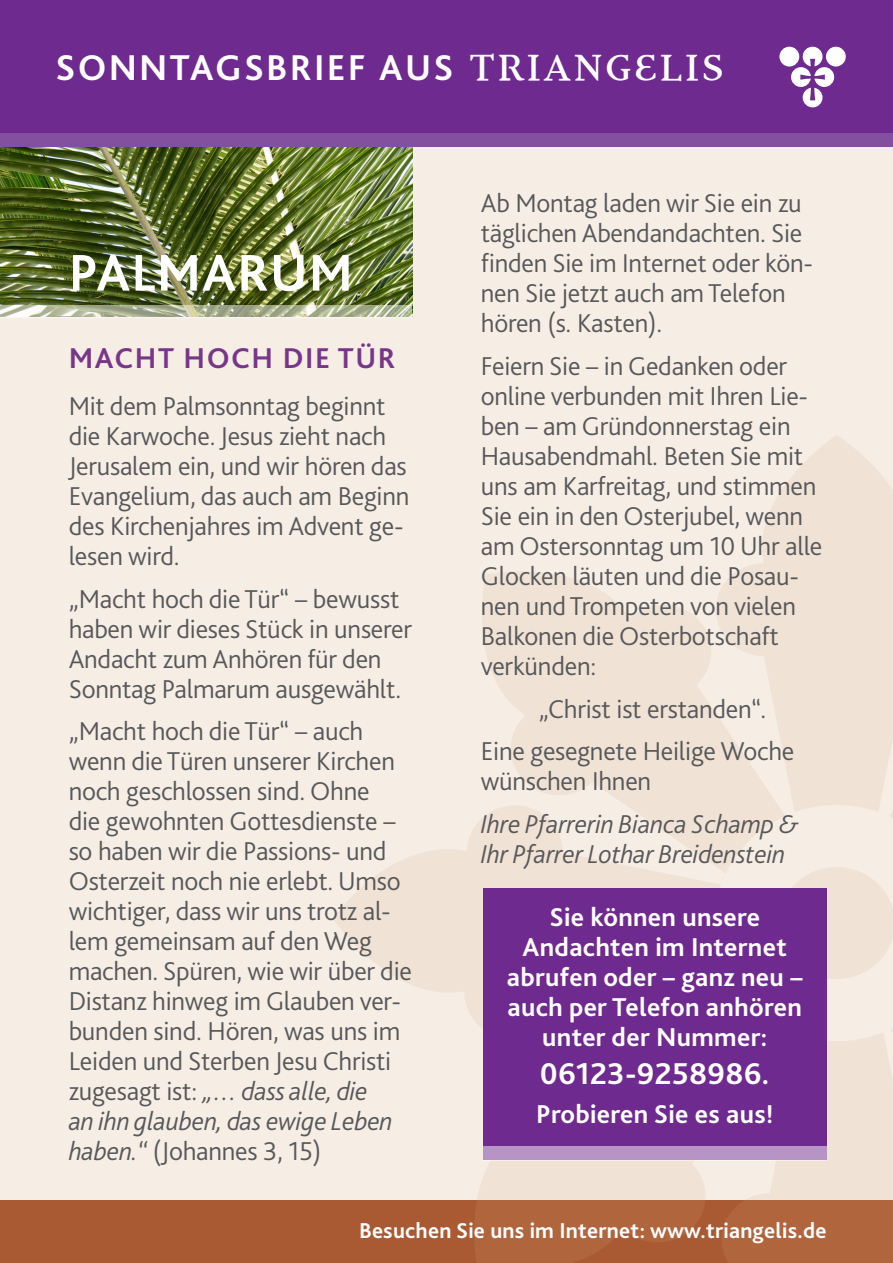
<style>
.page{position:relative;width:893px;height:1263px;background:#fff}
.page>*{position:absolute;margin:0;border:0;box-sizing:border-box;transform-origin:0 0}
.t1{font:700 54px "Bliss 2";letter-spacing:.02em;color:#fff}
.t2{font:700 37.5px "Bliss 2";letter-spacing:.06em;color:#fff}
.t3{font:700 31.5px "Bliss 2";letter-spacing:.01em;color:#fff}
.t4{font:700 30px "Bliss 2";letter-spacing:.05em;color:#773789}
.t5{font:300 27px/30px "Bliss 2";letter-spacing:-.01em;color:#57585a}
.t6{font:700 27px/30px "Bliss 2";letter-spacing:.01em;color:#fff;text-align:center}
.t7{font:italic 300 27px/30px "Bliss 2";letter-spacing:-.01em;color:#57585a}
.t8{font:700 22.5px "Bliss 2";letter-spacing:.01em;color:#fff}
.s1{font-family:"Eplica Bold TT";font-weight:400}
.s2{font-style:italic}
</style>
<div class="page">
<div style="left:0;top:114px;width:893px;height:1113px;background:#f6ede5"></div>
<img style="left:0;top:147px;width:412px;height:158px">
<div style="left:0;top:1200px;width:893px;height:63px;background:#aa5a32"></div>
<svg style="left:333px;top:435px;width:560px;height:828px"></svg>
<svg style="left:0;top:305px;width:412px;height:12px;background:#b5bba1"></svg>
<div style="left:0;top:0;width:893px;height:141px;background:#6e2a8e"></div>
<div style="left:0;top:134px;width:893px;height:13px;background:#82509e"></div>
<svg style="left:779px;top:47px;width:67px;height:60px"></svg>
<div style="left:483px;top:889px;width:343px;height:271px;background:#6e2a8e"></div>
<div style="left:483px;top:1146px;width:343px;height:15px;background:#b694c6"></div>
<p class="t2" style="left:55px;top:45px;width:670px">SONNTAGSBRIEF AUS <span class="s1">TRIANGELIS</span></p>
<p class="t1" style="left:69px;top:239px;width:286px">PALMARUM</p>
<p class="t4" style="left:69px;top:339px;width:328px">MACHT HOCH DIE TÜR</p>
<p class="t5" style="left:69px;top:390px;width:342px">Mit dem Palmsonntag beginnt die Karwoche. Jesus zieht nach<br>Jerusalem ein, und wir hören das<br>Evangelium, das auch am Beginn des Kirchenjahres im Advent ge&shy;lesen wird.</p>
<p class="t5" style="left:69px;top:583px;width:345px">„Macht hoch die Tür“ – bewusst haben wir dieses Stück in unserer<br>Andacht zum Anhören für den<br>Sonntag Palmarum ausgewählt.</p>
<p class="t5" style="left:69px;top:716px;width:345px">„Macht hoch die Tür“ – auch wenn die Türen unserer Kirchen noch geschlossen sind. Ohne<br>die gewohnten Gottesdienste – so haben wir die Passions- und<br>Osterzeit noch nie erlebt. Umso wichtiger, dass wir uns trotz al&shy;lem gemeinsam auf den Weg machen. Spüren, wie wir über die<br>Distanz hinweg im Glauben ver&shy;bunden sind. Hören, was uns im<br>Leiden und Sterben Jesu Christi zugesagt ist: <span class="s2">„… dass alle, die<br>an ihn glauben, das ewige Leben haben.“</span> (Johannes 3, 15)</p>
<p class="t5" style="left:481px;top:187px;width:334px">Ab Montag laden wir Sie ein zu täglichen Abendandachten. Sie finden Sie im Internet oder kön&shy;nen Sie jetzt auch am Telefon hören (s. Kasten).</p>
<p class="t5" style="left:481px;top:350px;width:343px">Feiern Sie – in Gedanken oder online verbunden mit Ihren Lie&shy;ben – am Gründonnerstag ein<br>Hausabendmahl. Beten Sie mit uns am Karfreitag, und stimmen<br>Sie ein in den Osterjubel, wenn am Ostersonntag um 10 Uhr alle<br>Glocken läuten und die Posau&shy;nen und Trompeten von vielen<br>Balkonen die Osterbotschaft verkünden:</p>
<p class="t5" style="left:539px;top:693px;width:229px">„Christ ist erstanden“.</p>
<p class="t5" style="left:481px;top:736px;width:315px">Eine gesegnete Heilige Woche wünschen Ihnen</p>
<p class="t7" style="left:481px;top:808px;width:320px">Ihre Pfarrerin Bianca Schamp &amp;<br>Ihr Pfarrer Lothar Breidenstein</p>
<p class="t6" style="left:507px;top:901px;width:297px">Sie können unsere<br>Andachten im Internet abrufen oder – ganz neu – auch per Telefon anhören unter der Nummer:</p>
<p class="t3" style="left:540px;top:1054px;width:231px">06123-9258986.</p>
<p class="t6" style="left:536px;top:1098px;width:239px">Probieren Sie es aus!</p>
<p class="t8" style="left:359px;top:1216px;width:469px">Besuchen Sie uns im Internet: www.triangelis.de</p>
</div>
